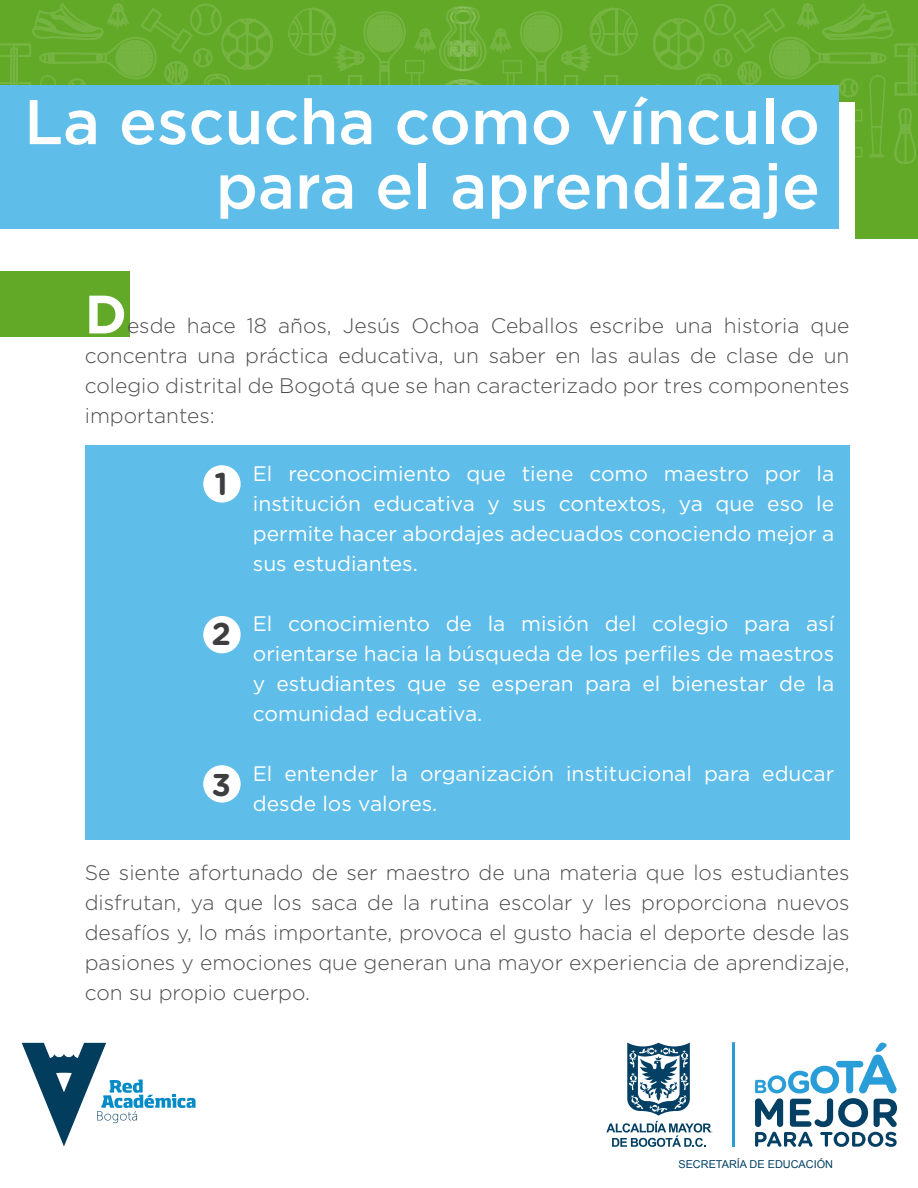
<style>
.page{position:relative;width:918px;height:1188px;background:#fff}
.page>*{position:absolute;margin:0;border:0;box-sizing:border-box;transform-origin:0 0}
.t1{font:500 63px/64.5px "Gotham";color:#fff;text-align:right}
.t2{font:700 54px "Gotham";color:#fff}
.t3{font:700 31.5px "Gotham Rounded";color:#3e3d40}
.t4{font:300 21px/30px "Gotham";color:#4d4d4d;text-align:justify}
.t5{font:21px/30px "Gotham";color:#fff;text-align:justify}
.t6{font:10.95px "Arial";color:#034064}
</style>
<div class="page">
<svg style="left:0;top:3px;width:918px;height:226px;background:#66ab2d"></svg>
<div style="left:0;top:103px;width:855px;height:143px;background:#fff"></div>
<div style="left:0;top:85px;width:838px;height:143px;background:#5ebde9"></div>
<div style="left:85px;top:445px;width:765px;height:395px;background:#5ebde9"></div>
<div style="left:0;top:271px;width:130px;height:65px;background:#62a927"></div>
<div style="left:203px;top:465px;width:38px;height:38px;background:#fff;border-radius:50%"></div>
<div style="left:203px;top:616px;width:38px;height:37px;background:#fff;border-radius:50%"></div>
<div style="left:203px;top:765px;width:38px;height:38px;background:#fff;border-radius:50%"></div>
<svg style="left:22px;top:1043px;width:174px;height:104px"></svg>
<hr style="left:732px;top:1043px;width:2px;height:104px;background:#299dd8">
<svg style="left:755px;top:1043px;width:142px;height:104px"></svg>
<svg style="left:606px;top:1043px;width:106px;height:104px"></svg>
<h1 class="t1" style="left:24px;top:89px;width:797px">La escucha como vínculo para el aprendizaje</h1>
<h2 class="t2" style="left:85px;top:279px;width:44px">D</h2>
<p class="t4" style="left:85px;top:310px;width:766px;text-indent:42px">esde hace 18 años, Jesús Ochoa Ceballos escribe una historia que concentra una práctica educativa, un saber en las aulas de clase de un colegio distrital de Bogotá que se han caracterizado por tres componentes importantes:</p>
<h3 class="t3" style="left:214px;top:461px;width:15px">1</h3>
<h3 class="t3" style="left:211px;top:610px;width:21px">2</h3>
<h3 class="t3" style="left:211px;top:761px;width:21px">3</h3>
<p class="t5" style="left:253px;top:458px;width:583px">El reconocimiento que tiene como maestro por la institución educativa y sus contextos, ya que eso le permite hacer abordajes adecuados conociendo mejor a sus estudiantes.</p>
<p class="t5" style="left:253px;top:608px;width:583px">El conocimiento de la misión del colegio para así orientarse hacia la búsqueda de los perfiles de maestros y estudiantes que se esperan para el bienestar de la comunidad educativa.</p>
<p class="t5" style="left:253px;top:758px;width:583px">El entender la organización institucional para educar desde los valores.</p>
<p class="t4" style="left:85px;top:857px;width:766px">Se siente afortunado de ser maestro de una materia que los estudiantes disfrutan, ya que los saca de la rutina escolar y les proporciona nuevos desafíos y, lo más importante, provoca el gusto hacia el deporte desde las pasiones y emociones que generan una mayor experiencia de aprendizaje, con su propio cuerpo.</p>
<p class="t6" style="left:678px;top:1157px;width:156px">SECRETARÍA DE EDUCACIÓN</p>
</div>
